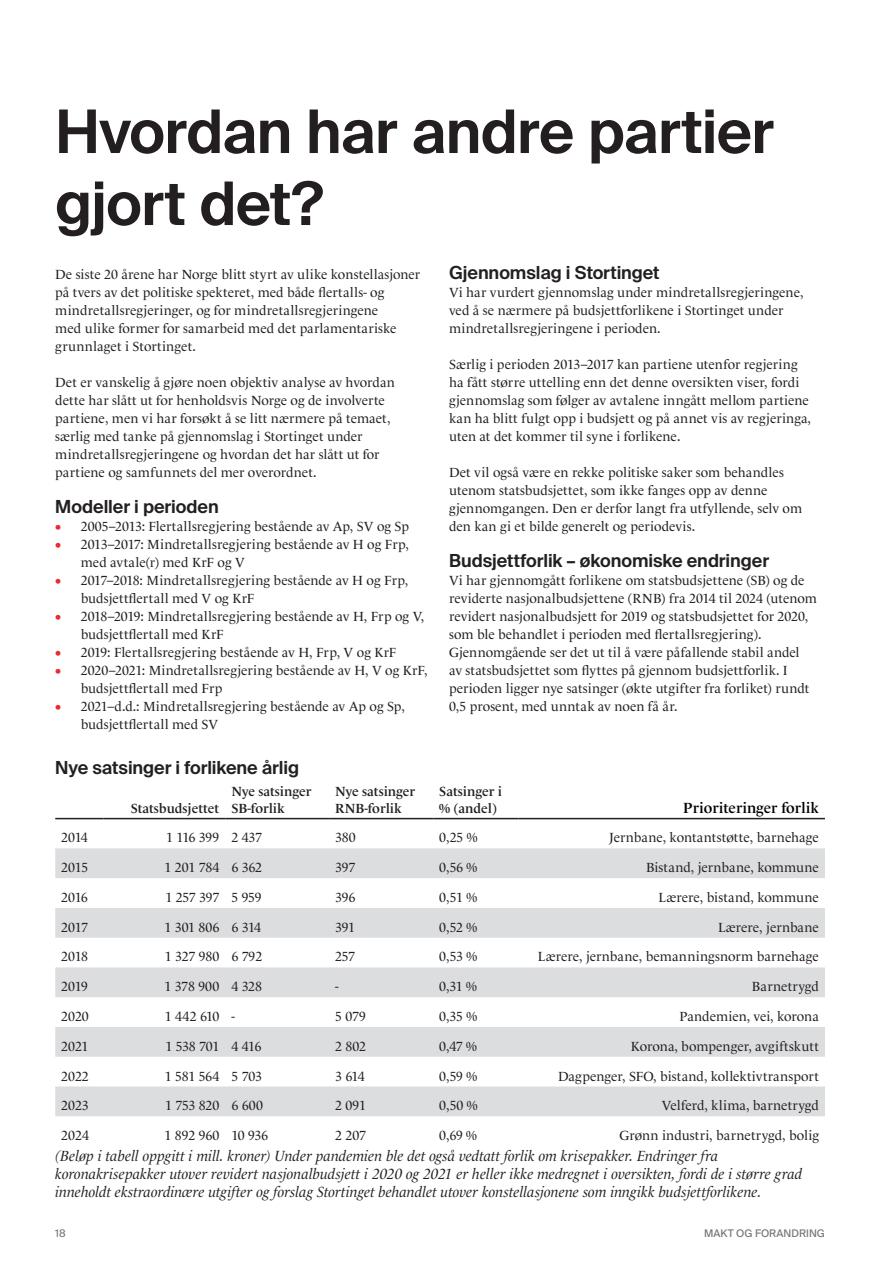
<style>
.page{position:relative;width:893px;height:1263px;background:#fff}
.page>*{position:absolute;margin:0;border:0;box-sizing:border-box;transform-origin:0 0}
.Overskrift__svart{font:600 60px/72px "Suisse Intl";letter-spacing:-.01em;color:#231f20}
.Underoverskrift{font:600 18px "Suisse Intl";letter-spacing:-.005em;color:#231f20}
.Brødtekst{font:italic 15px/18px "Le Monde Livre Std";color:#231f20}
.Tabelloverskrift__uten_strek{font:600 15px "Le Monde Livre Std";color:#000}
.Brødtekst-2{font:13.5px/18px "Le Monde Livre Std";letter-spacing:.005em;color:#231f20}
.Tabelltekst{font:13.5px "Le Monde Livre Std";color:#231f20}
.Tabelloverskrift__uten_strek-2{font:600 13.5px/16.2px "Le Monde Livre Std";color:#231f20}
.t1{font:10.5px "Suisse Intl";color:#757878}
.s1{font-family:"Suisse Intl";color:#ee2833}
</style>
<div class="page">
<svg style="left:55px;top:848px;width:770px;height:268px;fill:#dcdddf"></svg>
<hr style="left:55px;top:818px;width:49px;height:1px;background:#231f20">
<hr style="left:104px;top:818px;width:121px;height:1px;background:#231f20">
<hr style="left:225px;top:818px;width:104px;height:1px;background:#231f20">
<hr style="left:329px;top:818px;width:104px;height:1px;background:#231f20">
<hr style="left:433px;top:818px;width:85px;height:1px;background:#231f20">
<hr style="left:518px;top:818px;width:307px;height:1px;background:#231f20">
<p class="Overskrift__svart" style="left:55px;top:96px;width:720px">Hvordan har andre partier gjort det?</p>
<p class="Brødtekst-2" style="left:55px;top:265px;width:366px">De siste 20 årene har Norge blitt styrt av ulike konstellasjoner på tvers av det politiske spekteret, med både flertalls- og mindretallsregjeringer, og for mindretallsregjeringene<br>med ulike former for samarbeid med det parlamentariske grunnlaget i Stortinget.</p>
<p class="Brødtekst-2" style="left:55px;top:373px;width:341px">Det er vanskelig å gjøre noen objektiv analyse av hvordan dette har slått ut for henholdsvis Norge og de involverte partiene, men vi har forsøkt å se litt nærmere på temaet, særlig med tanke på gjennomslag i Stortinget under mindretallsregjeringene og hvordan det har slått ut for partiene og samfunnets del mer overordnet.</p>
<p class="Underoverskrift" style="left:55px;top:496px;width:165px">Modeller i perioden</p>
<p class="Brødtekst-2" style="left:55px;top:517px;width:355px"><span class="s1">•</span> 2005–2013: Flertallsregjering bestående av Ap, SV og Sp</p>
<p class="Brødtekst-2" style="left:81px;top:535px;width:330px;text-indent:-26px"><span class="s1">•</span> 2013–2017: Mindretallsregjering bestående av H og Frp, med avtale(r) med KrF og V</p>
<p class="Brødtekst-2" style="left:81px;top:571px;width:329px;text-indent:-26px"><span class="s1">•</span> 2017–2018: Mindretallsregjering bestående av H og Frp, budsjettflertall med V og KrF</p>
<p class="Brødtekst-2" style="left:81px;top:607px;width:345px;text-indent:-26px"><span class="s1">•</span> 2018–2019: Mindretallsregjering bestående av H, Frp og V, budsjettflertall med KrF</p>
<p class="Brødtekst-2" style="left:55px;top:643px;width:343px"><span class="s1">•</span> 2019: Flertallsregjering bestående av H, Frp, V og KrF</p>
<p class="Brødtekst-2" style="left:81px;top:661px;width:348px;text-indent:-26px"><span class="s1">•</span> 2020–2021: Mindretallsregjering bestående av H, V og KrF, budsjettflertall med Frp</p>
<p class="Brødtekst-2" style="left:81px;top:697px;width:325px;text-indent:-26px"><span class="s1">•</span> 2021–d.d.: Mindretallsregjering bestående av Ap og Sp, budsjettflertall med SV</p>
<p class="Underoverskrift" style="left:449px;top:262px;width:212px">Gjennomslag i Stortinget</p>
<p class="Brødtekst-2" style="left:449px;top:283px;width:356px">Vi har vurdert gjennomslag under mindretallsregjeringene, ved å se nærmere på budsjettforlikene i Stortinget under mindretallsregjeringene i perioden.</p>
<p class="Brødtekst-2" style="left:449px;top:355px;width:363px">Særlig i perioden 2013–2017 kan partiene utenfor regjering ha fått større uttelling enn det denne oversikten viser, fordi gjennomslag som følger av avtalene inngått mellom partiene kan ha blitt fulgt opp i budsjett og på annet vis av regjeringa, uten at det kommer til syne i forlikene.</p>
<p class="Brødtekst-2" style="left:449px;top:463px;width:354px">Det vil også være en rekke politiske saker som behandles utenom statsbudsjettet, som ikke fanges opp av denne gjennomgangen. Den er derfor langt fra utfyllende, selv om den kan gi et bilde generelt og periodevis.</p>
<p class="Underoverskrift" style="left:449px;top:550px;width:322px">Budsjettforlik – økonomiske endringer</p>
<p class="Brødtekst-2" style="left:449px;top:571px;width:369px">Vi har gjennomgått forlikene om statsbudsjettene (SB) og de reviderte nasjonalbudsjettene (RNB) fra 2014 til 2024 (utenom revidert nasjonalbudsjett for 2019 og statsbudsjettet for 2020, som ble behandlet i perioden med flertallsregjering).</p>
<p class="Brødtekst-2" style="left:449px;top:643px;width:362px">Gjennomgående ser det ut til å være påfallende stabil andel av statsbudsjettet som flyttes på gjennom budsjettforlik. I perioden ligger nye satsinger (økte utgifter fra forliket) rundt 0,5 prosent, med unntak av noen få år.</p>
<p class="Underoverskrift" style="left:55px;top:757px;width:245px">Nye satsinger i forlikene årlig</p>
<p class="Tabelloverskrift__uten_strek-2" style="left:131px;top:800px;width:90px">Statsbudsjettet</p>
<p class="Tabelloverskrift__uten_strek-2" style="left:231px;top:784px;width:82px">Nye satsinger<br>SB-forlik</p>
<p class="Tabelloverskrift__uten_strek-2" style="left:335px;top:784px;width:82px">Nye satsinger<br>RNB-forlik</p>
<p class="Tabelloverskrift__uten_strek-2" style="left:439px;top:784px;width:64px">Satsinger i % (andel)</p>
<p class="Tabelloverskrift__uten_strek" style="left:683px;top:799px;width:137px">Prioriteringer forlik</p>
<p class="Tabelltekst" style="left:61px;top:830px;width:28px">2014</p>
<p class="Tabelltekst" style="left:166px;top:830px;width:55px">1 116 399</p>
<p class="Tabelltekst" style="left:231px;top:830px;width:32px">2 437</p>
<p class="Tabelltekst" style="left:335px;top:830px;width:22px">380</p>
<p class="Tabelltekst" style="left:439px;top:830px;width:40px">0,25 %</p>
<p class="Tabelltekst" style="left:609px;top:830px;width:211px">Jernbane, kontantstøtte, barnehage</p>
<p class="Tabelltekst" style="left:61px;top:859px;width:28px">2015</p>
<p class="Tabelltekst" style="left:165px;top:859px;width:56px">1 201 784</p>
<p class="Tabelltekst" style="left:231px;top:859px;width:32px">6 362</p>
<p class="Tabelltekst" style="left:335px;top:859px;width:22px">397</p>
<p class="Tabelltekst" style="left:439px;top:859px;width:40px">0,56 %</p>
<p class="Tabelltekst" style="left:646px;top:859px;width:174px">Bistand, jernbane, kommune</p>
<p class="Tabelltekst" style="left:61px;top:889px;width:28px">2016</p>
<p class="Tabelltekst" style="left:165px;top:889px;width:56px">1 257 397</p>
<p class="Tabelltekst" style="left:231px;top:889px;width:32px">5 959</p>
<p class="Tabelltekst" style="left:335px;top:889px;width:22px">396</p>
<p class="Tabelltekst" style="left:439px;top:889px;width:39px">0,51 %</p>
<p class="Tabelltekst" style="left:659px;top:889px;width:162px">Lærere, bistand, kommune</p>
<p class="Tabelltekst" style="left:61px;top:919px;width:28px">2017</p>
<p class="Tabelltekst" style="left:164px;top:919px;width:56px">1 301 806</p>
<p class="Tabelltekst" style="left:231px;top:919px;width:31px">6 314</p>
<p class="Tabelltekst" style="left:335px;top:919px;width:22px">391</p>
<p class="Tabelltekst" style="left:439px;top:919px;width:39px">0,52 %</p>
<p class="Tabelltekst" style="left:718px;top:919px;width:102px">Lærere, jernbane</p>
<p class="Tabelltekst" style="left:61px;top:949px;width:28px">2018</p>
<p class="Tabelltekst" style="left:165px;top:949px;width:56px">1 327 980</p>
<p class="Tabelltekst" style="left:231px;top:949px;width:32px">6 792</p>
<p class="Tabelltekst" style="left:335px;top:949px;width:22px">257</p>
<p class="Tabelltekst" style="left:439px;top:949px;width:39px">0,53 %</p>
<p class="Tabelltekst" style="left:538px;top:949px;width:283px">Lærere, jernbane, bemanningsnorm barnehage</p>
<p class="Tabelltekst" style="left:61px;top:978px;width:28px">2019</p>
<p class="Tabelltekst" style="left:165px;top:978px;width:56px">1 378 900</p>
<p class="Tabelltekst" style="left:231px;top:978px;width:32px">4 328</p>
<p class="Tabelltekst" style="left:335px;top:978px;width:5px">-</p>
<p class="Tabelltekst" style="left:439px;top:978px;width:39px">0,31 %</p>
<p class="Tabelltekst" style="left:752px;top:978px;width:69px">Barnetrygd</p>
<p class="Tabelltekst" style="left:61px;top:1008px;width:29px">2020</p>
<p class="Tabelltekst" style="left:165px;top:1008px;width:56px">1 442 610</p>
<p class="Tabelltekst" style="left:231px;top:1008px;width:5px">-</p>
<p class="Tabelltekst" style="left:335px;top:1008px;width:32px">5 079</p>
<p class="Tabelltekst" style="left:439px;top:1008px;width:39px">0,35 %</p>
<p class="Tabelltekst" style="left:679px;top:1008px;width:141px">Pandemien, vei, korona</p>
<p class="Tabelltekst" style="left:61px;top:1038px;width:29px">2021</p>
<p class="Tabelltekst" style="left:165px;top:1038px;width:55px">1 538 701</p>
<p class="Tabelltekst" style="left:231px;top:1038px;width:31px">4 416</p>
<p class="Tabelltekst" style="left:335px;top:1038px;width:33px">2 802</p>
<p class="Tabelltekst" style="left:439px;top:1038px;width:39px">0,47 %</p>
<p class="Tabelltekst" style="left:631px;top:1038px;width:190px">Korona, bompenger, avgiftskutt</p>
<p class="Tabelltekst" style="left:61px;top:1068px;width:29px">2022</p>
<p class="Tabelltekst" style="left:165px;top:1068px;width:56px">1 581 564</p>
<p class="Tabelltekst" style="left:231px;top:1068px;width:32px">5 703</p>
<p class="Tabelltekst" style="left:335px;top:1068px;width:31px">3 614</p>
<p class="Tabelltekst" style="left:439px;top:1068px;width:39px">0,59 %</p>
<p class="Tabelltekst" style="left:558px;top:1068px;width:262px">Dagpenger, SFO, bistand, kollektivtransport</p>
<p class="Tabelltekst" style="left:61px;top:1097px;width:29px">2023</p>
<p class="Tabelltekst" style="left:165px;top:1097px;width:56px">1 753 820</p>
<p class="Tabelltekst" style="left:231px;top:1097px;width:33px">6 600</p>
<p class="Tabelltekst" style="left:335px;top:1097px;width:32px">2 091</p>
<p class="Tabelltekst" style="left:439px;top:1097px;width:40px">0,50 %</p>
<p class="Tabelltekst" style="left:662px;top:1097px;width:159px">Velferd, klima, barnetrygd</p>
<p class="Tabelltekst" style="left:61px;top:1127px;width:29px">2024</p>
<p class="Tabelltekst" style="left:165px;top:1127px;width:56px">1 892 960</p>
<p class="Tabelltekst" style="left:231px;top:1127px;width:38px">10 936</p>
<p class="Tabelltekst" style="left:335px;top:1127px;width:32px">2 207</p>
<p class="Tabelltekst" style="left:439px;top:1127px;width:39px">0,69 %</p>
<p class="Tabelltekst" style="left:619px;top:1127px;width:201px">Grønn industri, barnetrygd, bolig</p>
<p class="Brødtekst" style="left:55px;top:1147px;width:748px">(Beløp i tabell oppgitt i mill. kroner) Under pandemien ble det også vedtatt forlik om krisepakker. Endringer fra koronakrisepakker utover revidert nasjonalbudsjett i 2020 og 2021 er heller ikke medregnet i oversikten, fordi de i større grad inneholdt ekstraordinære utgifter og forslag Stortinget behandlet utover konstellasjonene som inngikk budsjettforlikene.</p>
<p class="t1" style="left:55px;top:1227px;width:12px">18</p>
<p class="t1" style="left:704px;top:1227px;width:122px">MAKT OG FORANDRING</p>
</div>
